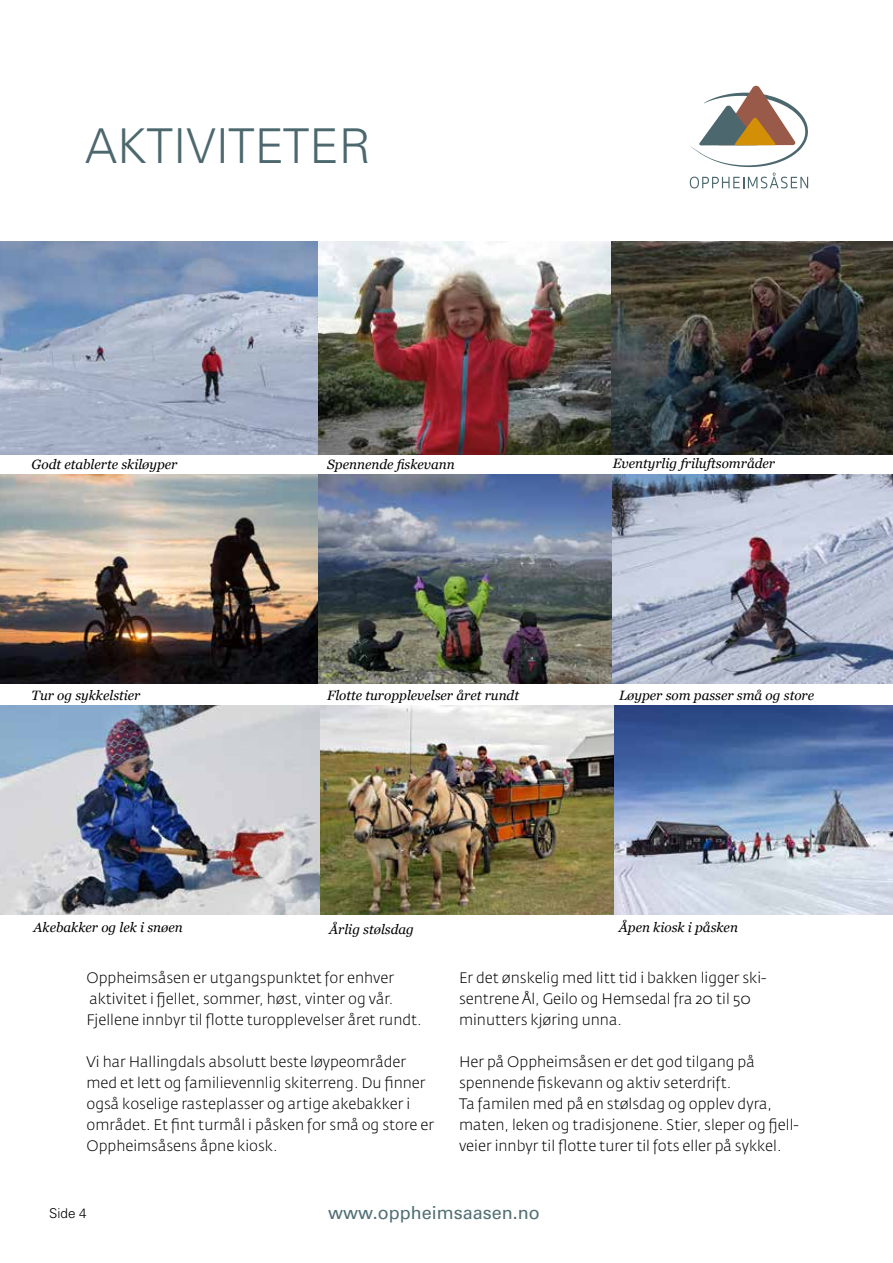
<style>
.page{position:relative;width:893px;height:1263px;background:#fff}
.page>*{position:absolute;margin:0;border:0;box-sizing:border-box;transform-origin:0 0}
.t1{font:300 48px "Univers LT Std";color:#4c686e}
.t2{font:18px "Univers LT Std";color:#527076}
.t3{font:300 15px/21px "Fedra Sans Std";color:#000}
.t4{font:italic 13.5px "Georgia";color:#000}
.t5{font:300 13.5px "Univers LT Std";color:#000}
</style>
<div class="page">
<img style="left:0;top:242px;width:318px;height:212px">
<img style="left:0;top:474px;width:893px;height:209px">
<img style="left:320px;top:706px;width:573px;height:209px">
<img style="left:318px;top:241px;width:293px;height:213px">
<svg style="left:611px;top:241px;width:282px;height:213px"></svg>
<img style="left:0;top:706px;width:320px;height:209px">
<svg style="left:690px;top:173px;width:118px;height:15px"></svg>
<svg style="left:690px;top:85px;width:118px;height:82px"></svg>
<h1 class="t1" style="left:85px;top:117px;width:287px">AKTIVITETER</h1>
<p class="t4" style="left:32px;top:455px;width:147px">Godt etablerte skiløyper</p>
<p class="t4" style="left:327px;top:454px;width:129px">Spennende fiskevann</p>
<p class="t4" style="left:613px;top:454px;width:164px">Eventyrlig friluftsområder</p>
<p class="t4" style="left:32px;top:685px;width:110px">Tur og sykkelstier</p>
<p class="t4" style="left:327px;top:685px;width:193px">Flotte turopplevelser året rundt</p>
<p class="t4" style="left:619px;top:685px;width:197px">Løyper som passer små og store</p>
<p class="t4" style="left:34px;top:917px;width:151px">Akebakker og lek i snøen</p>
<p class="t4" style="left:329px;top:919px;width:86px">Årlig stølsdag</p>
<p class="t4" style="left:619px;top:917px;width:121px">Åpen kiosk i påsken</p>
<p class="t3" style="left:86px;top:968px;width:337px">Oppheimsåsen er utgangspunktet for enhver aktivitet i fjellet, sommer, høst, vinter og vår.<br>Fjellene innbyr til flotte turopplevelser året rundt.</p>
<p class="t3" style="left:86px;top:1052px;width:349px">Vi har Hallingdals absolutt beste løypeområder med et lett og familievennlig skiterreng. Du finner også koselige rasteplasser og artige akebakker i området. Et fint turmål i påsken for små og store er Oppheimsåsens åpne kiosk.</p>
<p class="t3" style="left:459px;top:968px;width:309px">Er det ønskelig med litt tid i bakken ligger ski&shy;sentrene Ål, Geilo og Hemsedal fra 20 til 50 minutters kjøring unna.</p>
<p class="t3" style="left:459px;top:1052px;width:341px">Her på Oppheimsåsen er det god tilgang på spennende fiskevann og aktiv seterdrift.<br>Ta familen med på en stølsdag og opplev dyra, maten, leken og tradisjonene. Stier, sleper og fjell&shy;veier innbyr til flotte turer til fots eller på sykkel.</p>
<p class="t5" style="left:49px;top:1205px;width:39px">Side 4</p>
<p class="t2" style="left:328px;top:1201px;width:213px">www.oppheimsaasen.no</p>
</div>
